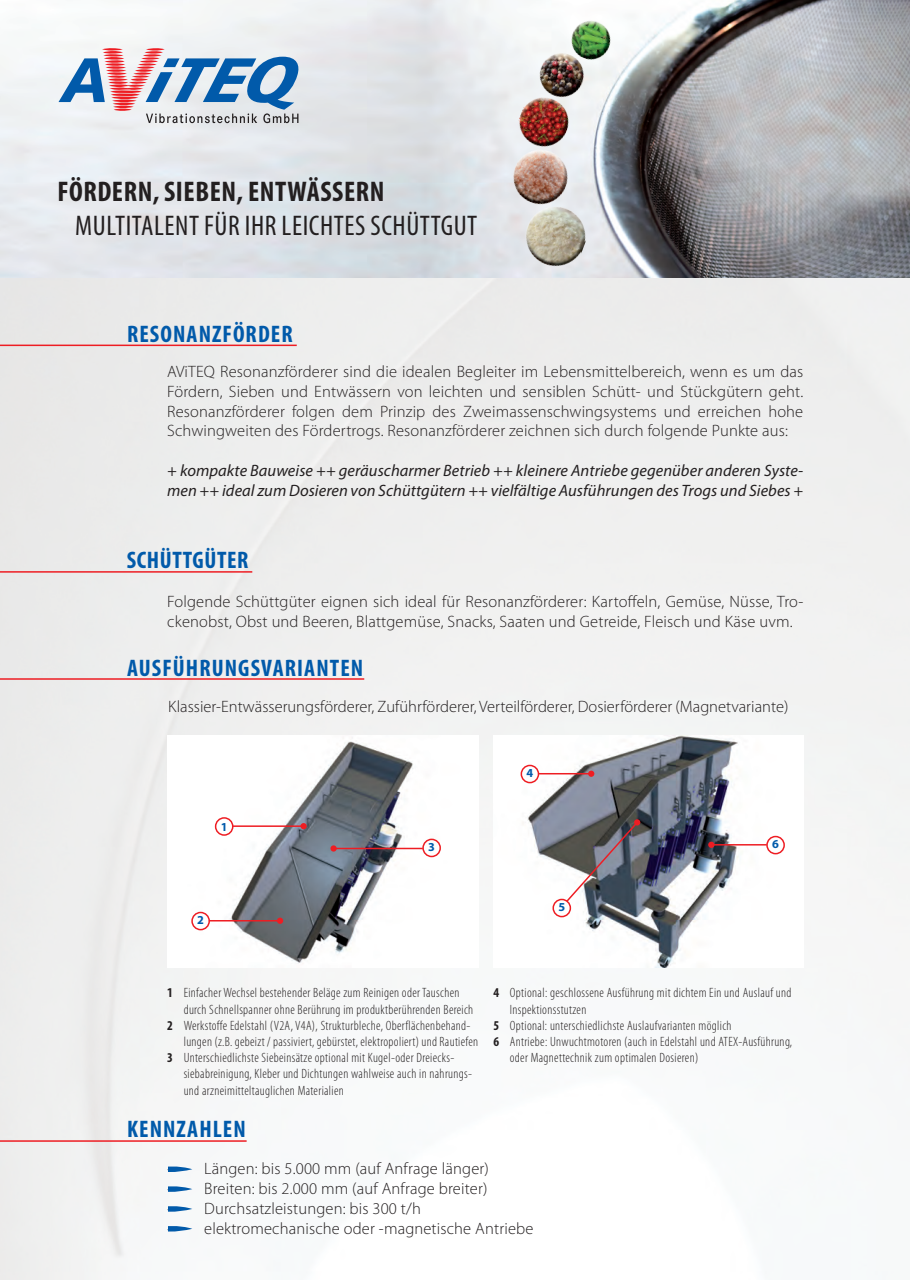
<style>
.page{position:relative;width:910px;height:1280px;background:#fff}
.page>*{position:absolute;margin:0;border:0;box-sizing:border-box;transform-origin:0 0}
.t1{font:condensed 28.5px "Myriad Pro";letter-spacing:.02em;color:#231f20}
.t2{font:700 condensed 28.5px "Myriad Pro";letter-spacing:.02em;color:#231f20}
.t3{font:700 condensed 24px "Myriad Pro";letter-spacing:.045em;color:#015aaa}
.t4{font:700 condensed 24px "Myriad Pro";letter-spacing:.025em;color:#015aaa}
.t5{font:300 16.5px/19.8px "Myriad Pro";letter-spacing:.01em;color:#231f20}
.t6{font:italic 16.5px/19.8px "Myriad Pro";letter-spacing:.005em;color:#231f20}
.t7{font:300 condensed 13.5px "Myriad Pro";letter-spacing:.025em;color:#231f20}
.t8{font:700 12.3px "Myriad Pro";color:#015aaa}
.s1{font-weight:700}
</style>
<div class="page">
<img style="left:0;top:278px;width:910px;height:1002px">
<img style="left:0;top:0;width:910px;height:278px">
<svg style="left:59px;top:47px;width:241px;height:76px"></svg>
<hr style="left:0;top:345px;width:297px;height:1px;background:#ee1d23">
<hr style="left:0;top:571px;width:252px;height:2px;background:#ee1d23">
<img style="left:493px;top:735px;width:310px;height:232px">
<img style="left:167px;top:735px;width:311px;height:232px">
<hr style="left:0;top:678px;width:364px;height:2px;background:#ee1d23">
<hr style="left:0;top:1140px;width:247px;height:2px;background:#ee1d23">
<svg style="left:277px;top:918px;width:6px;height:6px"></svg>
<hr style="left:209px;top:920px;width:71px;height:1px;background:#ee1d23">
<div style="left:191px;top:912px;width:19px;height:18px;border:2px solid #ee1d23;border-radius:50%"></div>
<div style="left:300px;top:823px;width:7px;height:6px;background:#ee1d23;border-radius:50%"></div>
<hr style="left:232px;top:825px;width:72px;height:2px;background:#ee1d23">
<div style="left:215px;top:817px;width:18px;height:19px;border:2px solid #ee1d23;border-radius:50%"></div>
<svg style="left:330px;top:845px;width:7px;height:7px"></svg>
<hr style="left:334px;top:848px;width:89px;height:1px;background:#ee1d23">
<div style="left:422px;top:839px;width:19px;height:18px;border:2px solid #ee1d23;border-radius:50%"></div>
<svg style="left:588px;top:771px;width:6px;height:6px"></svg>
<hr style="left:539px;top:773px;width:52px;height:1px;background:#ee1d23">
<div style="left:521px;top:765px;width:18px;height:18px;border:2px solid #ee1d23;border-radius:50%"></div>
<svg style="left:565px;top:819px;width:75px;height:84px"></svg>
<div style="left:552px;top:899px;width:19px;height:18px;border:2px solid #ee1d23;border-radius:50%"></div>
<svg style="left:708px;top:842px;width:6px;height:6px"></svg>
<hr style="left:711px;top:844px;width:56px;height:1px;background:#ee1d23">
<div style="left:766px;top:836px;width:19px;height:18px;border:2px solid #ee1d23;border-radius:50%"></div>
<svg style="left:168px;top:1166px;width:24px;height:7px"></svg>
<svg style="left:168px;top:1186px;width:24px;height:7px"></svg>
<svg style="left:168px;top:1206px;width:24px;height:7px"></svg>
<svg style="left:168px;top:1226px;width:24px;height:7px"></svg>
<img style="left:452px;top:0;width:211px;height:333px">
<h1 class="t2" style="left:57px;top:174px;width:329px">FÖRDERN, SIEBEN, ENTWÄSSERN</h1>
<h1 class="t1" style="left:75px;top:208px;width:404px">MULTITALENT FÜR IHR LEICHTES SCHÜTTGUT</h1>
<h2 class="t3" style="left:127px;top:319px;width:163px">RESONANZFÖRDER</h2>
<p class="t5" style="left:167px;top:362px;width:638px;text-align:justify">AViTEQ Resonanzförderer sind die idealen Begleiter im Lebensmittelbereich, wenn es um das Fördern, Sieben und Entwässern von leichten und sensiblen Schütt- und Stückgütern geht.<br>Resonanzförderer folgen dem Prinzip des Zweimassenschwingsystems und erreichen hohe Schwingweiten des Fördertrogs. Resonanzförderer zeichnen sich durch folgende Punkte aus:</p>
<p class="t6" style="left:167px;top:460px;width:638px">+ kompakte Bauweise ++ geräuscharmer Betrieb ++ kleinere Antriebe gegenüber anderen Syste&shy;men ++ ideal zum Dosieren von Schüttgütern ++ vielfältige Ausführungen des Trogs und Siebes +</p>
<h2 class="t4" style="left:127px;top:545px;width:123px">SCHÜTTGÜTER</h2>
<p class="t5" style="left:167px;top:592px;width:638px">Folgende Schüttgüter eignen sich ideal für Resonanzförderer: Kartoffeln, Gemüse, Nüsse, Tro&shy;ckenobst, Obst und Beeren, Blattgemüse, Snacks, Saaten und Getreide, Fleisch und Käse uvm.</p>
<h2 class="t3" style="left:127px;top:653px;width:50px">AUSFÜHR</h2>
<h2 class="t3" style="left:212px;top:653px;width:153px">UNGSVARIANTEN</h2>
<p class="t5" style="left:168px;top:697px;width:622px">Klassier-Entwässerungsförderer, Zuführförderer, Verteilförderer, Dosierförderer (Magnetvariante)</p>
<p class="t8" style="left:221px;top:819px;width:8px">1</p>
<p class="t8" style="left:197px;top:912px;width:8px">2</p>
<p class="t8" style="left:428px;top:839px;width:8px">3</p>
<p class="t8" style="left:526px;top:765px;width:8px">4</p>
<p class="t8" style="left:558px;top:899px;width:8px">5</p>
<p class="t8" style="left:772px;top:836px;width:8px">6</p>
<p class="t7" style="left:167px;top:986px;width:294px"><span class="s1">1</span> Einfacher Wechsel bestehender Beläge zum Reinigen oder Tauschen</p>
<p class="t7" style="left:184px;top:1002px;width:291px">durch Schnellspanner ohne Berührung im produktberührenden Bereich</p>
<p class="t7" style="left:167px;top:1018px;width:305px"><span class="s1">2</span> Werkstoffe Edelstahl (V2A, V4A), Strukturbleche, Oberflächenbehand-</p>
<p class="t7" style="left:184px;top:1034px;width:296px">lungen (z.B. gebeizt / passiviert, gebürstet, elektropoliert) und Rautiefen</p>
<p class="t7" style="left:167px;top:1050px;width:289px"><span class="s1">3</span> Unterschiedlichste Siebeinsätze optional mit Kugel-oder Dreiecks-</p>
<p class="t7" style="left:184px;top:1067px;width:290px">siebabreinigung, Kleber und Dichtungen wahlweise auch in nahrungs-</p>
<p class="t7" style="left:184px;top:1083px;width:162px">und arzneimitteltauglichen Materialien</p>
<h2 class="t3" style="left:127px;top:1114px;width:120px">KENNZAHLEN</h2>
<p class="t7" style="left:493px;top:986px;width:300px"><span class="s1">4</span> Optional: geschlossene Ausführung mit dichtem Ein und Auslauf und</p>
<p class="t7" style="left:510px;top:1002px;width:78px">Inspektionsstutzen</p>
<p class="t7" style="left:493px;top:1018px;width:240px"><span class="s1">5</span> Optional: unterschiedlichste Auslaufvarianten möglich</p>
<p class="t7" style="left:493px;top:1034px;width:300px"><span class="s1">6</span> Antriebe: Unwuchtmotoren (auch in Edelstahl und ATEX-Ausführung,</p>
<p class="t7" style="left:510px;top:1050px;width:190px">oder Magnettechnik zum optimalen Dosieren)</p>
<p class="t5" style="left:167px;top:1159px;width:368px">· Längen: bis 5.000 mm (auf Anfrage länger)<br>· Breiten: bis 2.000 mm (auf Anfrage breiter)<br>· Durchsatzleistungen: bis 300 t/h<br>· elektromechanische oder -magnetische Antriebe</p>
</div>
